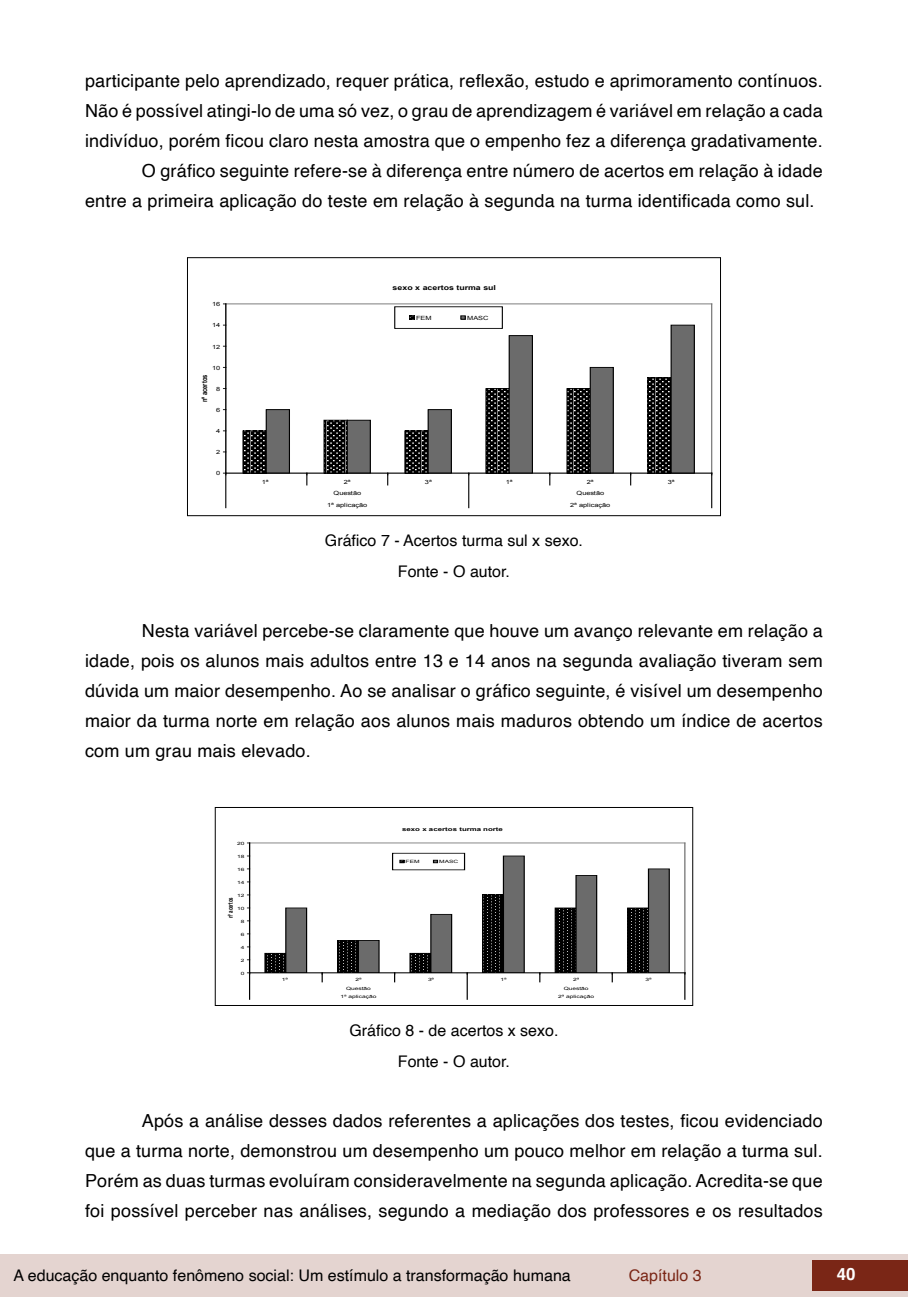
<style>
.page{position:relative;width:908px;height:1304px;background:#fff}
.page>*{position:absolute;margin:0;border:0;box-sizing:border-box;transform-origin:0 0}
.txt{font:18px/30px "Helvetica";letter-spacing:.01em;color:#000;text-align:justify}
.t1{font:700 16.8px "Helvetica";color:#fff}
.imagens_graf_tab{font:16px "Helvetica";color:#000}
.t2{font:16px "Helvetica";color:#7a2616}
.t3{font:700 7.4px "Arial";letter-spacing:-.01em;color:#000;scale:.78 1}
.t4{font:700 6.8px "Arial";letter-spacing:.005em;color:#000;scale:1.28 1}
.t5{font:700 6.6px "Arial";letter-spacing:-.01em;color:#000;scale:.67 1}
.t6{font:5.8px "Arial";letter-spacing:-.01em;color:#000;scale:1.28 1}
.t7{font:700 5.2px "Arial";letter-spacing:.005em;color:#000;scale:1.5 1}
.t8{font:4.4px "Arial";letter-spacing:-.01em;color:#000;scale:1.5 1}
</style>
<div class="page">
<div style="left:0;top:1254px;width:906px;height:43px;background:#e4d4d0"></div>
<div style="left:812px;top:1261px;width:95px;height:30px;background:#7a2616"></div>
<hr style="left:226px;top:304px;width:485px;height:1px;background:#6b6b6b">
<hr style="left:711px;top:304px;width:1px;height:169px;background:#6b6b6b">
<svg style="left:244px;top:433px;width:20px;height:38px"></svg>
<div style="left:242px;top:431px;width:24px;height:42px;border:1px solid #000"></div>
<svg style="left:325px;top:422px;width:20px;height:49px"></svg>
<div style="left:323px;top:420px;width:24px;height:53px;border:1px solid #000"></div>
<svg style="left:406px;top:433px;width:20px;height:38px"></svg>
<div style="left:404px;top:431px;width:24px;height:42px;border:1px solid #000"></div>
<svg style="left:487px;top:390px;width:20px;height:81px;background:#252525"></svg>
<div style="left:485px;top:388px;width:24px;height:85px;border:1px solid #000"></div>
<svg style="left:568px;top:390px;width:20px;height:81px;background:#282828"></svg>
<div style="left:566px;top:388px;width:24px;height:85px;border:1px solid #000"></div>
<svg style="left:649px;top:380px;width:20px;height:91px;background:#292929"></svg>
<div style="left:647px;top:378px;width:24px;height:95px;border:1px solid #000"></div>
<div style="left:266px;top:410px;width:23px;height:63px;background:#6b6b6b"></div>
<div style="left:266px;top:409px;width:23px;height:64px;border:1px solid #000"></div>
<div style="left:347px;top:420px;width:23px;height:53px;background:#6b6b6b"></div>
<div style="left:347px;top:420px;width:23px;height:53px;border:1px solid #000"></div>
<div style="left:428px;top:410px;width:23px;height:63px;background:#6b6b6b"></div>
<div style="left:427px;top:409px;width:24px;height:64px;border:1px solid #000"></div>
<div style="left:509px;top:336px;width:23px;height:137px;background:#6b6b6b"></div>
<div style="left:508px;top:335px;width:24px;height:138px;border:1px solid #000"></div>
<div style="left:590px;top:367px;width:23px;height:106px;background:#6b6b6b"></div>
<div style="left:589px;top:367px;width:24px;height:106px;border:1px solid #000"></div>
<div style="left:670px;top:325px;width:24px;height:148px;background:#6b6b6b"></div>
<div style="left:670px;top:325px;width:24px;height:148px;border:1px solid #000"></div>
<hr style="left:225px;top:304px;width:1px;height:169px;background:#000">
<hr style="left:226px;top:473px;width:485px;height:1px;background:#000">
<hr style="left:225px;top:473px;width:1px;height:35px;background:#000">
<hr style="left:711px;top:473px;width:1px;height:35px;background:#000">
<hr style="left:468px;top:473px;width:1px;height:35px;background:#000">
<svg style="left:409px;top:315px;width:5px;height:5px"></svg>
<svg style="left:460px;top:315px;width:5px;height:5px"></svg>
<div style="left:187px;top:257px;width:533px;height:259px;border:1px solid #000"></div>
<hr style="left:249px;top:843px;width:435px;height:1px;background:#6b6b6b">
<hr style="left:684px;top:843px;width:1px;height:130px;background:#6b6b6b">
<svg style="left:267px;top:955px;width:17px;height:16px"></svg>
<div style="left:265px;top:953px;width:21px;height:20px;border:1px solid #000"></div>
<svg style="left:339px;top:942px;width:17px;height:29px"></svg>
<div style="left:337px;top:940px;width:21px;height:33px;border:1px solid #000"></div>
<div style="left:410px;top:953px;width:20px;height:20px;background:linear-gradient(to right,#000,#000)"></div>
<div style="left:409px;top:953px;width:22px;height:20px;border:1px solid #000"></div>
<div style="left:482px;top:895px;width:21px;height:78px;background:linear-gradient(to bottom,#000,#000)"></div>
<div style="left:482px;top:895px;width:21px;height:78px;border:1px solid #000"></div>
<svg style="left:556px;top:910px;width:18px;height:61px"></svg>
<div style="left:554px;top:908px;width:22px;height:65px;border:1px solid #000"></div>
<svg style="left:629px;top:910px;width:17px;height:61px"></svg>
<div style="left:627px;top:908px;width:21px;height:65px;border:1px solid #000"></div>
<div style="left:286px;top:908px;width:20px;height:65px;background:#6b6b6b"></div>
<div style="left:285px;top:908px;width:22px;height:65px;border:1px solid #000"></div>
<div style="left:358px;top:940px;width:21px;height:33px;background:#6b6b6b"></div>
<div style="left:358px;top:940px;width:21px;height:33px;border:1px solid #000"></div>
<div style="left:430px;top:914px;width:21px;height:59px;background:#6b6b6b"></div>
<div style="left:430px;top:914px;width:21px;height:59px;border:1px solid #000"></div>
<div style="left:503px;top:856px;width:21px;height:117px;background:#6b6b6b"></div>
<div style="left:503px;top:856px;width:21px;height:117px;border:1px solid #000"></div>
<div style="left:575px;top:875px;width:21px;height:98px;background:#6b6b6b"></div>
<div style="left:575px;top:875px;width:21px;height:98px;border:1px solid #000"></div>
<div style="left:648px;top:869px;width:21px;height:104px;background:#6b6b6b"></div>
<div style="left:648px;top:869px;width:21px;height:104px;border:1px solid #000"></div>
<hr style="left:249px;top:843px;width:1px;height:130px;background:#000">
<hr style="left:249px;top:972px;width:435px;height:1px;background:#000">
<svg style="left:247px;top:972px;width:3px;height:27px"></svg>
<svg style="left:684px;top:973px;width:1px;height:26px"></svg>
<svg style="left:466px;top:973px;width:1px;height:26px"></svg>
<svg style="left:399px;top:860px;width:5px;height:3px"></svg>
<svg style="left:433px;top:860px;width:4px;height:3px"></svg>
<div style="left:215px;top:807px;width:477px;height:199px;border:1px solid #000"></div>
<p class="txt" style="left:85px;top:66px;width:738px">participante pelo aprendizado, requer prática, reflexão, estudo e aprimoramento contínuos.<br>Não é possível atingi-lo de uma só vez, o grau de aprendizagem é variável em relação a cada indivíduo, porém ficou claro nesta amostra que o empenho fez a diferença gradativamente.</p>
<p class="txt" style="left:85px;top:156px;width:738px;text-indent:57px">O gráfico seguinte refere-se à diferença entre número de acertos em relação à idade entre a primeira aplicação do teste em relação à segunda na turma identificada como sul.</p>
<p class="t6" style="left:212px;top:300px;width:8px">16</p>
<p class="t6" style="left:212px;top:322px;width:8px">14</p>
<p class="t6" style="left:212px;top:343px;width:8px">12</p>
<p class="t6" style="left:212px;top:364px;width:8px">10</p>
<p class="t3" style="left:200px;top:402px;width:37px;rotate:-90deg">nº acertos</p>
<p class="t6" style="left:216px;top:385px;width:5px">8</p>
<p class="t6" style="left:216px;top:406px;width:5px">6</p>
<p class="t6" style="left:216px;top:427px;width:5px">4</p>
<p class="t6" style="left:216px;top:448px;width:5px">2</p>
<p class="t6" style="left:216px;top:470px;width:5px">0</p>
<p class="t4" style="left:392px;top:283px;width:82px">sexo x acertos turma sul</p>
<p class="t6" style="left:416px;top:314px;width:14px">FEM</p>
<p class="t6" style="left:467px;top:314px;width:18px">MASC</p>
<p class="t6" style="left:262px;top:478px;width:7px">1ª</p>
<p class="t6" style="left:344px;top:478px;width:7px">2ª</p>
<p class="t6" style="left:425px;top:478px;width:7px">3ª</p>
<p class="t6" style="left:505px;top:478px;width:7px">1ª</p>
<p class="t6" style="left:586px;top:478px;width:7px">2ª</p>
<p class="t6" style="left:667px;top:478px;width:7px">3ª</p>
<p class="t6" style="left:333px;top:489px;width:23px">Questão</p>
<p class="t6" style="left:576px;top:489px;width:23px">Questão</p>
<p class="t6" style="left:327px;top:501px;width:33px">1ª aplicação</p>
<p class="t6" style="left:570px;top:501px;width:33px">2ª aplicação</p>
<p class="imagens_graf_tab" style="left:325px;top:528px;width:259px">Gráfico 7 - Acertos turma sul x sexo.</p>
<p class="imagens_graf_tab" style="left:398px;top:559px;width:114px">Fonte - O autor.</p>
<p class="txt" style="left:85px;top:616px;width:738px;text-indent:57px">Nesta variável percebe-se claramente que houve um avanço relevante em relação a idade, pois os alunos mais adultos entre 13 e 14 anos na segunda avaliação tiveram sem dúvida um maior desempenho. Ao se analisar o gráfico seguinte, é visível um desempenho maior da turma norte em relação aos alunos mais maduros obtendo um índice de acertos com um grau mais elevado.</p>
<p class="t8" style="left:237px;top:840px;width:6px">20</p>
<p class="t8" style="left:237px;top:853px;width:6px">18</p>
<p class="t8" style="left:237px;top:866px;width:6px">16</p>
<p class="t8" style="left:237px;top:879px;width:6px">14</p>
<p class="t8" style="left:237px;top:892px;width:6px">12</p>
<p class="t5" style="left:226px;top:918px;width:33px;rotate:-90deg">nº acertos</p>
<p class="t8" style="left:237px;top:905px;width:6px">10</p>
<p class="t8" style="left:241px;top:918px;width:4px">8</p>
<p class="t8" style="left:241px;top:931px;width:4px">6</p>
<p class="t8" style="left:241px;top:944px;width:4px">4</p>
<p class="t8" style="left:241px;top:957px;width:4px">2</p>
<p class="t8" style="left:241px;top:970px;width:4px">0</p>
<p class="t7" style="left:402px;top:826px;width:69px">sexo x acertos turma norte</p>
<p class="t8" style="left:405px;top:859px;width:11px">FEM</p>
<p class="t8" style="left:439px;top:859px;width:14px">MASC</p>
<p class="t8" style="left:282px;top:977px;width:6px">1ª</p>
<p class="t8" style="left:355px;top:977px;width:6px">2ª</p>
<p class="t8" style="left:428px;top:977px;width:6px">3ª</p>
<p class="t8" style="left:500px;top:977px;width:6px">1ª</p>
<p class="t8" style="left:572px;top:977px;width:6px">2ª</p>
<p class="t8" style="left:645px;top:977px;width:6px">3ª</p>
<p class="t8" style="left:346px;top:985px;width:18px">Questão</p>
<p class="t8" style="left:563px;top:985px;width:18px">Questão</p>
<p class="t8" style="left:340px;top:994px;width:25px">1ª aplicação</p>
<p class="t8" style="left:558px;top:994px;width:25px">2ª aplicação</p>
<p class="imagens_graf_tab" style="left:349px;top:1018px;width:210px">Gráfico 8 - de acertos x sexo.</p>
<p class="imagens_graf_tab" style="left:398px;top:1049px;width:114px">Fonte - O autor.</p>
<p class="txt" style="left:85px;top:1106px;width:738px;text-indent:57px">Após a análise desses dados referentes a aplicações dos testes, ficou evidenciado que a turma norte, demonstrou um desempenho um pouco melhor em relação a turma sul.<br>Porém as duas turmas evoluíram consideravelmente na segunda aplicação. Acredita-se que foi possível perceber nas análises, segundo a mediação dos professores e os resultados</p>
<p class="imagens_graf_tab" style="left:14px;top:1263px;width:558px">A educação enquanto fenômeno social: Um estímulo a transformação humana</p>
<p class="t2" style="left:628px;top:1263px;width:74px">Capítulo 3</p>
<p class="t1" style="left:836px;top:1261px;width:20px">40</p>
</div>
